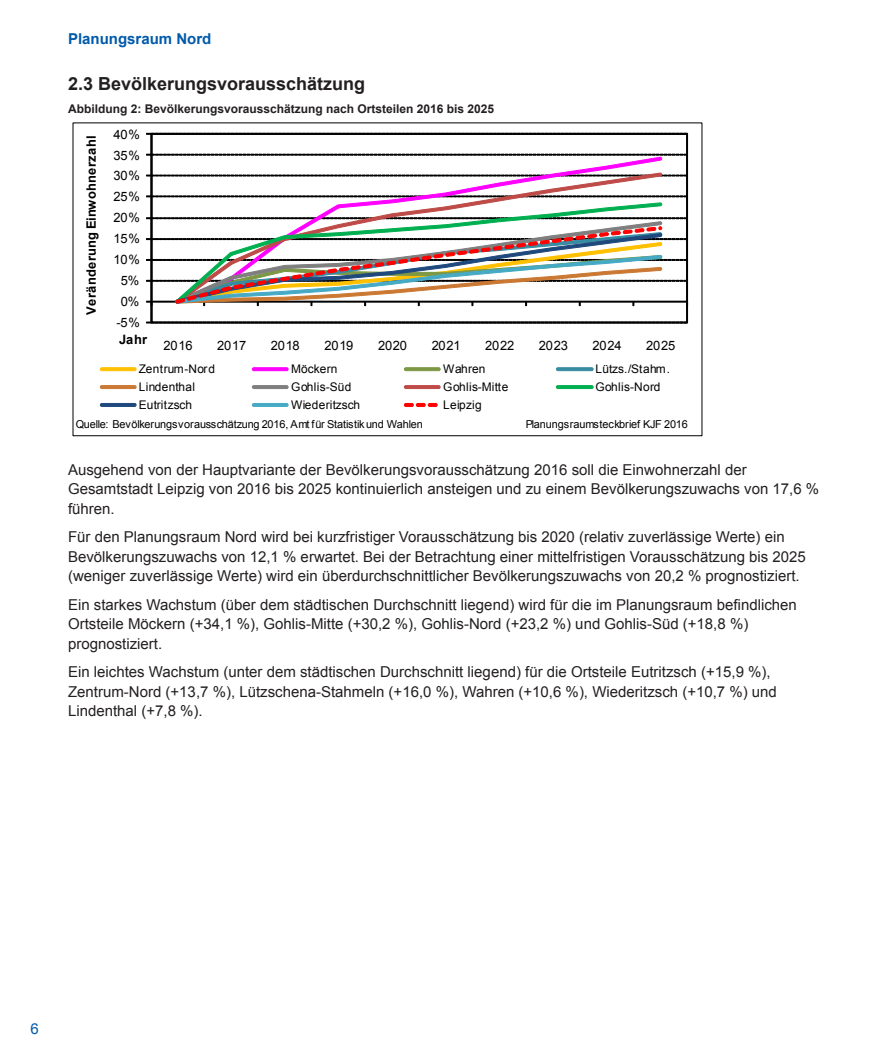
<style>
.page{position:relative;width:893px;height:1063px;background:#fff}
.page>*{position:absolute;margin:0;border:0;box-sizing:border-box;transform-origin:0 0}
.Überschrift_2{font:700 18px "Arial";color:#231f20}
.t1{font:15px/19.5px "Arial";color:#231f20}
.t2{font:700 15px "Arial";color:#015aaa}
.t3{font:15px "Arial";color:#015aaa}
.t4{font:12.9px "Arial";letter-spacing:-.02em;color:#000}
.t5{font:700 12.9px "Arial";letter-spacing:.005em;color:#000}
.Abbildung{font:700 12px "Arial";color:#231f20}
.t6{font:11.85px "Arial";letter-spacing:.025em;color:#000}
.t7{font:11.85px "Arial";color:#000}
.t8{font:10.95px "Arial";letter-spacing:-.01em;color:#000}
</style>
<div class="page">
<svg style="left:149px;top:132px;width:540px;height:192px"></svg>
<div style="left:150px;top:133px;width:2px;height:190px;border:1px solid #000"></div>
<svg style="left:146px;top:322px;width:6px;height:2px"></svg>
<svg style="left:146px;top:280px;width:6px;height:2px"></svg>
<svg style="left:146px;top:259px;width:6px;height:2px"></svg>
<svg style="left:146px;top:238px;width:6px;height:2px"></svg>
<svg style="left:146px;top:217px;width:6px;height:2px"></svg>
<svg style="left:146px;top:195px;width:6px;height:2px"></svg>
<svg style="left:146px;top:175px;width:6px;height:2px"></svg>
<svg style="left:146px;top:154px;width:6px;height:2px"></svg>
<svg style="left:146px;top:133px;width:6px;height:2px"></svg>
<div style="left:151px;top:301px;width:536px;height:2px;border:1px solid #000"></div>
<svg style="left:146px;top:301px;width:6px;height:5px"></svg>
<svg style="left:175px;top:156px;width:487px;height:16px"></svg>
<svg style="left:175px;top:172px;width:488px;height:133px"></svg>
<svg style="left:175px;top:202px;width:487px;height:24px"></svg>
<svg style="left:175px;top:226px;width:487px;height:79px"></svg>
<div style="left:100px;top:367px;width:37px;height:4px;border:1px solid #ffc000"></div>
<div style="left:252px;top:367px;width:37px;height:4px;border:1px solid #f0f"></div>
<div style="left:404px;top:367px;width:37px;height:4px;border:1px solid #7d9844"></div>
<div style="left:556px;top:367px;width:38px;height:4px;border:1px solid #388ca2"></div>
<div style="left:100px;top:385px;width:37px;height:4px;border:1px solid #cb7833"></div>
<div style="left:252px;top:385px;width:37px;height:4px;border:1px solid #7f7f7f"></div>
<div style="left:404px;top:385px;width:37px;height:4px;border:1px solid #be4b48"></div>
<div style="left:556px;top:385px;width:38px;height:4px;border:1px solid #00b050"></div>
<div style="left:100px;top:403px;width:37px;height:4px;border:1px solid #1f497d"></div>
<div style="left:252px;top:403px;width:37px;height:4px;border:1px solid #46aac5"></div>
<div style="left:404px;top:403px;width:10px;height:4px;border:1px solid #f00"></div>
<div style="left:416px;top:403px;width:10px;height:4px;border:1px solid #f00"></div>
<div style="left:428px;top:403px;width:10px;height:4px;border:1px solid #f00"></div>
<p class="t2" style="left:68px;top:28px;width:145px">Planungsraum Nord</p>
<p class="Überschrift_2" style="left:68px;top:71px;width:299px">2.3 Bevölkerungsvorausschätzung</p>
<p class="Abbildung" style="left:68px;top:101px;width:428px">Abbildung 2: Bevölkerungsvorausschätzung nach Ortsteilen 2016 bis 2025</p>
<p class="t5" style="left:83px;top:315px;width:181px;rotate:-90deg">Veränderung Einwohnerzahl</p>
<p class="t4" style="left:114px;top:126px;width:28px">40%</p>
<p class="t4" style="left:114px;top:147px;width:28px">35%</p>
<p class="t4" style="left:114px;top:167px;width:28px">30%</p>
<p class="t4" style="left:114px;top:188px;width:28px">25%</p>
<p class="t4" style="left:114px;top:209px;width:28px">20%</p>
<p class="t4" style="left:114px;top:230px;width:28px">15%</p>
<p class="t4" style="left:114px;top:251px;width:28px">10%</p>
<p class="t4" style="left:121px;top:272px;width:20px">5%</p>
<p class="t4" style="left:121px;top:293px;width:20px">0%</p>
<p class="t4" style="left:117px;top:314px;width:25px">-5%</p>
<p class="t5" style="left:119px;top:330px;width:29px">Jahr</p>
<p class="t6" style="left:139px;top:361px;width:78px">Zentrum-Nord</p>
<p class="t7" style="left:291px;top:361px;width:48px">Möckern</p>
<p class="t6" style="left:443px;top:361px;width:44px">Wahren</p>
<p class="t6" style="left:595px;top:361px;width:76px">Lützs./Stahm.</p>
<p class="t6" style="left:139px;top:379px;width:58px">Lindenthal</p>
<p class="t6" style="left:291px;top:379px;width:62px">Gohlis-Süd</p>
<p class="t6" style="left:443px;top:379px;width:67px">Gohlis-Mitte</p>
<p class="t6" style="left:595px;top:379px;width:67px">Gohlis-Nord</p>
<p class="t7" style="left:139px;top:397px;width:55px">Eutritzsch</p>
<p class="t7" style="left:291px;top:397px;width:71px">Wiederitzsch</p>
<p class="t6" style="left:443px;top:397px;width:40px">Leipzig</p>
<p class="t8" style="left:76px;top:417px;width:348px">Quelle: Bevölkerungsvorausschätzung 2016, Amt für Statistikund Wahlen</p>
<p class="t8" style="left:526px;top:417px;width:164px">Planungsraumsteckbrief KJF 2016</p>
<p class="t1" style="left:68px;top:460px;width:753px">Ausgehend von der Hauptvariante der Bevölkerungsvorausschätzung 2016 soll die Einwohnerzahl der<br>Gesamtstadt Leipzig von 2016 bis 2025 kontinuierlich ansteigen und zu einem Bevölkerungszuwachs von 17,6 % führen.</p>
<p class="t1" style="left:68px;top:527px;width:739px">Für den Planungsraum Nord wird bei kurzfristiger Vorausschätzung bis 2020 (relativ zuverlässige Werte) ein<br>Bevölkerungszuwachs von 12,1 % erwartet. Bei der Betrachtung einer mittelfristigen Vorausschätzung bis 2025 (weniger zuverlässige Werte) wird ein überdurchschnittlicher Bevölkerungszuwachs von 20,2 % prognostiziert.</p>
<p class="t1" style="left:68px;top:595px;width:730px">Ein starkes Wachstum (über dem städtischen Durchschnitt liegend) wird für die im Planungsraum befindlichen<br>Ortsteile Möckern (+34,1 %), Gohlis-Mitte (+30,2 %), Gohlis-Nord (+23,2 %) und Gohlis-Süd (+18,8 %) prognostiziert.</p>
<p class="t1" style="left:68px;top:662px;width:710px">Ein leichtes Wachstum (unter dem städtischen Durchschnitt liegend) für die Ortsteile Eutritzsch (+15,9 %),<br>Zentrum-Nord (+13,7 %), Lützschena-Stahmeln (+16,0 %), Wahren (+10,6 %), Wiederitzsch (+10,7 %) und<br>Lindenthal (+7,8 %).</p>
<p class="t4" style="left:164px;top:337px;width:31px">2016</p>
<p class="t4" style="left:217px;top:337px;width:31px">2017</p>
<p class="t4" style="left:271px;top:337px;width:31px">2018</p>
<p class="t4" style="left:324px;top:337px;width:31px">2019</p>
<p class="t4" style="left:378px;top:337px;width:31px">2020</p>
<p class="t4" style="left:432px;top:337px;width:31px">2021</p>
<p class="t4" style="left:485px;top:337px;width:31px">2022</p>
<p class="t4" style="left:539px;top:337px;width:31px">2023</p>
<p class="t4" style="left:593px;top:337px;width:31px">2024</p>
<p class="t4" style="left:646px;top:337px;width:31px">2025</p>
<p class="t3" style="left:31px;top:1019px;width:10px">6</p>
</div>
